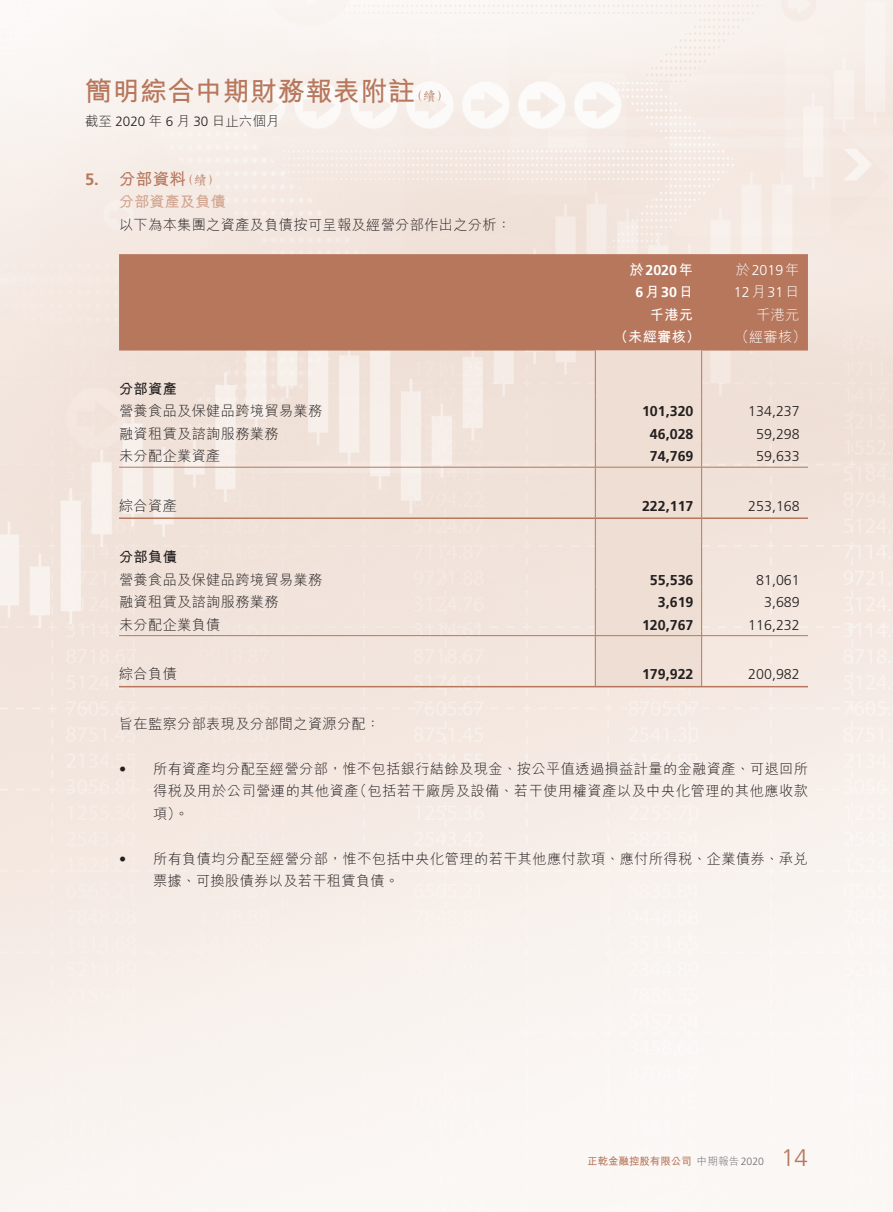
<style>
.page{position:relative;width:893px;height:1212px;background:#fff}
.page>*{position:absolute;margin:0;border:0;box-sizing:border-box;transform-origin:0 0}
.t1{font:700 27px "M Hei HK";letter-spacing:.02em;color:#b7775c}
.t2{font:300 24px "Frutiger LT Std";color:#b7775c}
._01_H1{font:700 16.5px "M Hei HK";color:#b7775c}
._01_H1-2{font:700 16.5px "Frutiger LT Std";color:#b7775c}
._02_H2{font:700 15px "M Hei HK";letter-spacing:.02em;color:#d2a590}
._00_txt{font:300 14.25px/22.5px "M Hei HK";letter-spacing:.025em;color:#231f20}
._50_Table_txt{font:300 14.25px "M Hei HK";letter-spacing:.02em;color:#231f20}
._50_Table_txt-2{font:300 14.25px "Frutiger LT Std";color:#231f20}
._50_Table_txt-3{font:700 14.25px "Frutiger LT Std";color:#231f20}
._50_Table_txt-4{font:300 14.25px "Frutiger LT Std";color:#fff}
._50_Table_txt-5{font:700 14.25px "Frutiger LT Std";color:#fff}
._50_Table_txt-6{font:700 14.25px "M Hei HK";letter-spacing:.02em;color:#fff}
._50_Table_txt-7{font:300 14.25px "M Hei HK";letter-spacing:.02em;color:#fff}
._50_Table_txt-8{font:700 14.25px "M Hei HK";letter-spacing:.02em;color:#231f20}
._00_txt-2{font:300 14.25px "Frutiger LT Std";color:#231f20}
.t3{font:300 13.5px "M Hei HK";color:#231f20}
._01_H1-3{font:500 13.5px "M Kai HK";color:#b7775c}
.t4{font:700 10.5px "M Hei HK";letter-spacing:-.005em;color:#b7775c}
.t5{font:300 10.5px "M Hei HK";color:#6c6d70}
.s1{font-family:"Frutiger LT Std"}
.s2{font-family:"M Hei HK"}
</style>
<div class="page">
<img style="left:0;top:0;width:893px;height:1212px">
<div style="left:119px;top:254px;width:689px;height:96px;background:#b7775c"></div>
<div style="left:595px;top:350px;width:107px;height:337px;background:#efded3"></div>
<hr style="left:119px;top:467px;width:476px;height:1px;background:#b7775c">
<hr style="left:596px;top:467px;width:105px;height:1px;background:#b7775c">
<hr style="left:702px;top:467px;width:106px;height:1px;background:#b7775c">
<hr style="left:119px;top:517px;width:476px;height:2px;background:#b7775c">
<hr style="left:596px;top:517px;width:105px;height:2px;background:#b7775c">
<hr style="left:702px;top:517px;width:106px;height:2px;background:#b7775c">
<hr style="left:119px;top:635px;width:476px;height:1px;background:#b7775c">
<hr style="left:596px;top:635px;width:105px;height:1px;background:#b7775c">
<hr style="left:702px;top:635px;width:106px;height:1px;background:#b7775c">
<hr style="left:119px;top:686px;width:476px;height:1px;background:#b7775c">
<hr style="left:596px;top:686px;width:105px;height:1px;background:#b7775c">
<hr style="left:702px;top:686px;width:106px;height:1px;background:#b7775c">
<h1 class="t1" style="left:85px;top:71px;width:331px">簡明綜合中期財務報表附註</h1>
<p class="_01_H1-3" style="left:409px;top:86px;width:42px">（續(</p>
<p class="t3" style="left:85px;top:114px;width:196px">截至 <span class="s1">2020</span> 年 <span class="s1">6</span> 月 <span class="s1">30</span> 日止六個月</p>
<p class="_01_H1-2" style="left:85px;top:169px;width:15px">5.</p>
<p class="_01_H1" style="left:119px;top:167px;width:68px">分部資料</p>
<p class="_01_H1-3" style="left:180px;top:170px;width:42px">（續(</p>
<p class="_02_H2" style="left:119px;top:191px;width:108px">分部資產及負債</p>
<p class="_00_txt" style="left:119px;top:213px;width:393px">以下為本集團之資產及負債按可呈報及經營分部作出之分析：</p>
<p class="_50_Table_txt-5" style="left:629px;top:261px;width:65px"><span class="s2">於</span>2020<span class="s2">年</span></p>
<p class="_50_Table_txt-5" style="left:635px;top:284px;width:59px">6<span class="s2">月</span>30<span class="s2">日</span></p>
<p class="_50_Table_txt-6" style="left:650px;top:304px;width:45px">千港元</p>
<p class="_50_Table_txt-4" style="left:736px;top:262px;width:65px"><span class="s2">於</span>2019<span class="s2">年</span></p>
<p class="_50_Table_txt-4" style="left:734px;top:284px;width:67px">12<span class="s2">月</span>31<span class="s2">日</span></p>
<p class="_50_Table_txt-7" style="left:756px;top:307px;width:45px">千港元</p>
<p class="_50_Table_txt-6" style="left:614px;top:327px;width:88px">（未經審核）</p>
<p class="_50_Table_txt-7" style="left:735px;top:330px;width:73px">（經審核(</p>
<p class="_50_Table_txt-8" style="left:119px;top:378px;width:59px">分部資產</p>
<p class="_50_Table_txt" style="left:119px;top:404px;width:205px">營養食品及保健品跨境貿易業務</p>
<p class="_50_Table_txt-3" style="left:642px;top:403px;width:53px">101,320</p>
<p class="_50_Table_txt-2" style="left:748px;top:403px;width:53px">134,237</p>
<p class="_50_Table_txt" style="left:119px;top:426px;width:161px">融資租賃及諮詢服務業務</p>
<p class="_50_Table_txt-3" style="left:650px;top:425px;width:45px">46,028</p>
<p class="_50_Table_txt-2" style="left:756px;top:426px;width:45px">59,298</p>
<p class="_50_Table_txt" style="left:119px;top:449px;width:103px">未分配企業資產</p>
<p class="_50_Table_txt-3" style="left:650px;top:448px;width:45px">74,769</p>
<p class="_50_Table_txt-2" style="left:756px;top:448px;width:45px">59,633</p>
<p class="_50_Table_txt" style="left:119px;top:498px;width:59px">綜合資產</p>
<p class="_50_Table_txt-8" style="left:119px;top:546px;width:59px">分部負債</p>
<p class="_50_Table_txt-3" style="left:642px;top:497px;width:53px">222,117</p>
<p class="_50_Table_txt-2" style="left:748px;top:498px;width:53px">253,168</p>
<p class="_50_Table_txt" style="left:119px;top:572px;width:205px">營養食品及保健品跨境貿易業務</p>
<p class="_50_Table_txt-3" style="left:650px;top:571px;width:45px">55,536</p>
<p class="_50_Table_txt-2" style="left:756px;top:572px;width:45px">81,061</p>
<p class="_50_Table_txt" style="left:119px;top:595px;width:161px">融資租賃及諮詢服務業務</p>
<p class="_50_Table_txt-3" style="left:658px;top:594px;width:37px">3,619</p>
<p class="_50_Table_txt-2" style="left:764px;top:594px;width:37px">3,689</p>
<p class="_50_Table_txt" style="left:119px;top:617px;width:103px">未分配企業負債</p>
<p class="_50_Table_txt-3" style="left:642px;top:616px;width:53px">120,767</p>
<p class="_50_Table_txt-2" style="left:748px;top:617px;width:53px">116,232</p>
<p class="_50_Table_txt" style="left:119px;top:667px;width:59px">綜合負債</p>
<p class="_00_txt" style="left:119px;top:712px;width:263px">旨在監察分部表現及分部間之資源分配：</p>
<p class="_00_txt" style="left:153px;top:757px;width:657px">所有資產均分配至經營分部，惟不包括銀行結餘及現金、按公平值透過損益計量的金融資產、可退回所</p>
<p class="_50_Table_txt-3" style="left:642px;top:666px;width:53px">179,922</p>
<p class="_50_Table_txt-2" style="left:748px;top:666px;width:53px">200,982</p>
<p class="_00_txt-2" style="left:119px;top:761px;width:9px">•</p>
<p class="_00_txt-2" style="left:119px;top:851px;width:9px">•</p>
<p class="_00_txt" style="left:353px;top:779px;width:457px">（包括若干廠房及設備、若干使用權資產以及中央化管理的其他應收款</p>
<p class="_00_txt" style="left:153px;top:779px;width:207px">得稅及用於公司營運的其他資產項。(</p>
<p class="_00_txt" style="left:153px;top:847px;width:656px">所有負債均分配至經營分部，惟不包括中央化管理的若干其他應付款項、應付所得稅、企業債券、承兌</p>
<p class="_00_txt" style="left:153px;top:869px;width:247px">票據、可換股債券以及若干租賃負債。</p>
<p class="t4" style="left:587px;top:1154px;width:106px">正乾金融控股有限公司</p>
<p class="t5" style="left:697px;top:1156px;width:69px">中期報告<span class="s1">2020</span></p>
<h2 class="t2" style="left:781px;top:1144px;width:28px">14</h2>
</div>
